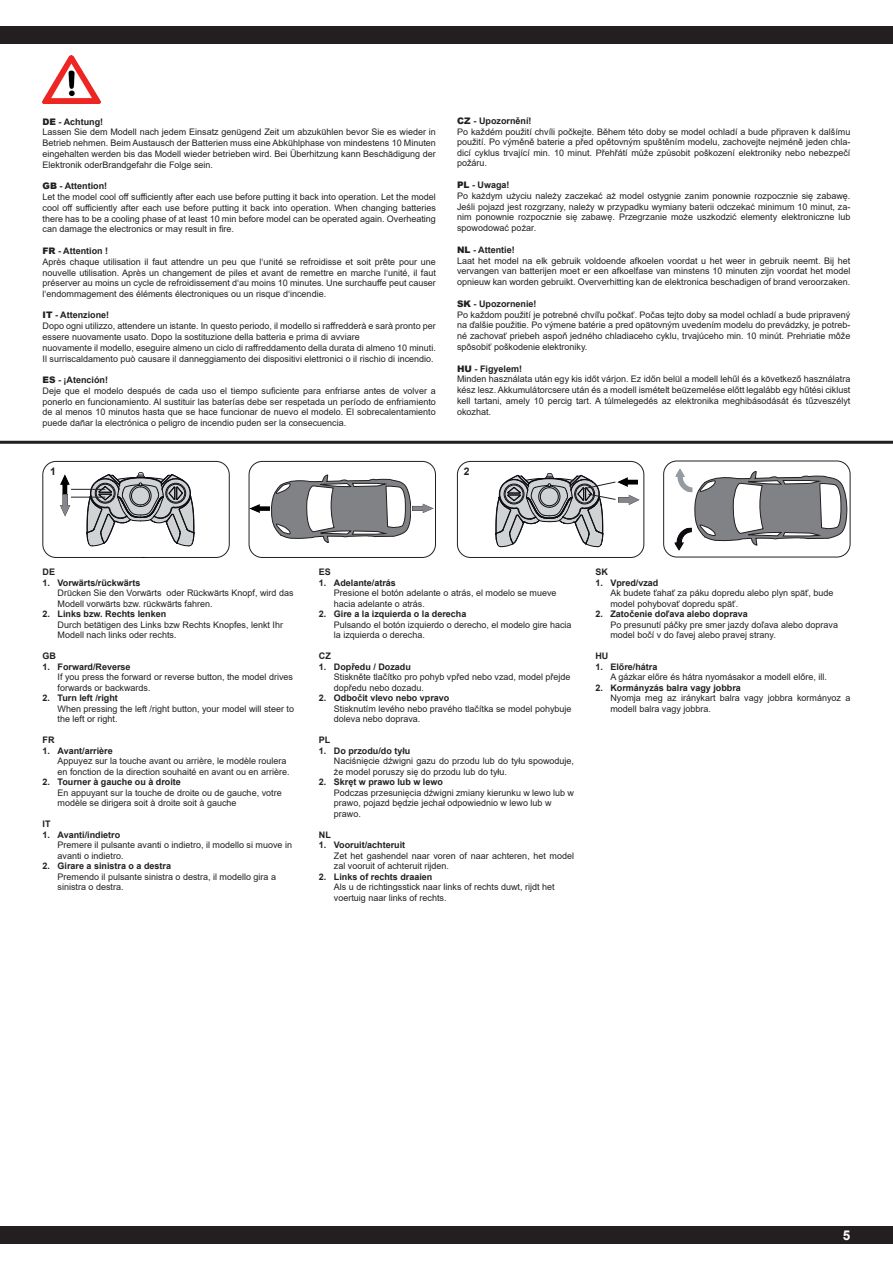
<style>
.page{position:relative;width:893px;height:1263px;background:#fff}
.page>*{position:absolute;margin:0;border:0;box-sizing:border-box;transform-origin:0 0}
.t1{font:700 13.5px "Arial";color:#fff}
.t2{font:700 10.35px "Arial";color:#231f20}
.t3{font:9px/10.8px "Arial";color:#231f20}
.t4{font:700 9px "Arial";color:#231f20}
.s1{font-weight:900}
.s2{font-weight:700}
</style>
<div class="page">
<div style="left:0;top:1227px;width:893px;height:17px;background:#231f20"></div>
<div style="left:0;top:26px;width:893px;height:17px;background:#231f20"></div>
<img style="left:43px;top:55px;width:58px;height:49px">
<hr style="left:0;top:441px;width:893px;height:3px;background:#231f20">
<div style="left:457px;top:461px;width:187px;height:97px;border:1px solid #231f20;border-radius:13px"></div>
<div style="left:43px;top:461px;width:187px;height:97px;border:1px solid #231f20;border-radius:13px"></div>
<svg style="left:271px;top:475px;width:140px;height:68px"></svg>
<div style="left:249px;top:461px;width:187px;height:97px;border:1px solid #231f20;border-radius:13px"></div>
<svg style="left:695px;top:471px;width:152px;height:74px"></svg>
<div style="left:663px;top:461px;width:187px;height:96px;border:1px solid #231f20;border-radius:13px"></div>
<img style="left:250px;top:503px;width:19px;height:11px">
<img style="left:674px;top:527px;width:18px;height:24px">
<img style="left:675px;top:469px;width:18px;height:23px">
<img style="left:412px;top:503px;width:22px;height:10px">
<img style="left:618px;top:477px;width:19px;height:10px">
<img style="left:619px;top:495px;width:21px;height:10px">
<svg style="left:495px;top:473px;width:121px;height:74px"></svg>
<svg style="left:87px;top:472px;width:108px;height:74px"></svg>
<img style="left:60px;top:475px;width:11px;height:41px">
<hr style="left:71px;top:489px;width:34px;height:1px;background:#231f20">
<hr style="left:71px;top:497px;width:34px;height:1px;background:#231f20">
<p class="t3" style="left:43px;top:116px;width:395px"><span class="s1">DE</span> <span class="s2">- Achtung!<br></span>Lassen Sie dem Modell nach jedem Einsatz genügend Zeit um abzukühlen bevor Sie es wieder in Betrieb nehmen. Beim Austausch der Batterien muss eine Abkühlphase von mindestens 10 Minuten eingehalten werden bis das Modell wieder betrieben wird. Bei Überhitzung kann Beschädigung der Elektronik oderBrandgefahr die Folge sein.</p>
<p class="t3" style="left:43px;top:180px;width:395px"><span class="s1">GB</span> <span class="s2">- Attention!<br></span>Let the model cool off sufficiently after each use before putting it back into operation. Let the model cool off sufficiently after each use before putting it back into operation. When changing batteries there has to be a cooling phase of at least 10 min before model can be operated again. Overheating can damage the electronics or may result in fire.</p>
<p class="t3" style="left:43px;top:245px;width:395px"><span class="s1">FR</span> <span class="s2">- Attention !<br></span>Après chaque utilisation il faut attendre un peu que l‘unité se refroidisse et soit prête pour une nouvelle utilisation. Après un changement de piles et avant de remettre en marche l‘unité, il faut préserver au moins un cycle de refroidissement d‘au moins 10 minutes. Une surchauffe peut causer l‘endommagement des éléments électroniques ou un risque d‘incendie.</p>
<p class="t3" style="left:43px;top:310px;width:395px"><span class="s1">IT</span> <span class="s2">- Attenzione!<br></span>Dopo ogni utilizzo, attendere un istante. In questo periodo, il modello si raffredderà e sarà pronto per essere nuovamente usato. Dopo la sostituzione della batteria e prima di avviare<br>nuovamente il modello, eseguire almeno un ciclo di raffreddamento della durata di almeno 10 minuti.<br>Il surriscaldamento può causare il danneggiamento dei dispositivi elettronici o il rischio di incendio.</p>
<p class="t3" style="left:43px;top:374px;width:395px"><span class="s1">ES</span> <span class="s2">- ¡Atención!<br></span>Deje que el modelo después de cada uso el tiempo suficiente para enfriarse antes de volver a ponerlo en funcionamiento. Al sustituir las baterías debe ser respetada un período de enfriamiento de al menos 10 minutos hasta que se hace funcionar de nuevo el modelo. El sobrecalentamiento puede dañar la electrónica o peligro de incendio puden ser la consecuencia.</p>
<p class="t3" style="left:457px;top:116px;width:395px"><span class="s1">CZ</span> <span class="s2">- Upozornění!<br></span>Po každém použití chvíli počkejte. Během této doby se model ochladí a bude připraven k dalšímu použití. Po výměně baterie a před opětovným spuštěním modelu, zachovejte nejméně jeden chla&shy;dicí cyklus trvající min. 10 minut. Přehřátí může způsobit poškození elektroniky nebo nebezpečí požáru.</p>
<p class="t3" style="left:457px;top:179px;width:395px"><span class="s1">PL</span> <span class="s2">- Uwaga!<br></span>Po każdym użyciu należy zaczekać aż model ostygnie zanim ponownie rozpocznie się zabawę.<br>Jeśli pojazd jest rozgrzany, należy w przypadku wymiany baterii odczekać minimum 10 minut, za&shy;nim ponownie rozpocznie się zabawę. Przegrzanie może uszkodzić elementy elektroniczne lub spowodować pożar.</p>
<p class="t3" style="left:457px;top:244px;width:395px"><span class="s1">NL</span> <span class="s2">- Attentie!<br></span>Laat het model na elk gebruik voldoende afkoelen voordat u het weer in gebruik neemt. Bij het vervangen van batterijen moet er een afkoelfase van minstens 10 minuten zijn voordat het model opnieuw kan worden gebruikt. Oververhitting kan de elektronica beschadigen of brand veroorzaken.</p>
<p class="t3" style="left:457px;top:298px;width:395px"><span class="s1">SK</span> <span class="s2">- Upozornenie!<br></span>Po každom použití je potrebné chvíľu počkať. Počas tejto doby sa model ochladí a bude pripravený na ďalšie použitie. Po výmene batérie a pred opätovným uvedením modelu do prevádzky, je potreb&shy;né zachovať priebeh aspoň jedného chladiaceho cyklu, trvajúceho min. 10 minút. Prehriatie môže spôsobiť poškodenie elektroniky.</p>
<p class="t3" style="left:457px;top:363px;width:395px"><span class="s1">HU</span> <span class="s2">- Figyelem!<br></span>Minden használata után egy kis időt várjon. Ez időn belül a modell lehűl és a következő használatra kész lesz. Akkumulátorcsere után és a modell ismételt beüzemelése előtt legalább egy hűtési ciklust kell tartani, amely 10 percig tart. A túlmelegedés az elektronika meghibásodását és tűzveszélyt okozhat.</p>
<p class="t2" style="left:50px;top:464px;width:7px">1</p>
<p class="t2" style="left:464px;top:464px;width:7px">2</p>
<p class="t4" style="left:43px;top:566px;width:14px">DE</p>
<p class="t4" style="left:43px;top:576px;width:99px">1. Vorwärts/rückwärts</p>
<p class="t3" style="left:58px;top:588px;width:238px">Drücken Sie den Vorwärts oder Rückwärts Knopf, wird das<br>Modell vorwärts bzw. rückwärts fahren.</p>
<p class="t4" style="left:43px;top:608px;width:125px">2. Links bzw. Rechts lenken</p>
<p class="t3" style="left:58px;top:619px;width:227px">Durch betätigen des Links bzw Rechts Knopfes, lenkt Ihr<br>Modell nach links oder rechts.</p>
<p class="t4" style="left:43px;top:650px;width:15px">GB</p>
<p class="t4" style="left:43px;top:660px;width:90px">1. Forward/Reverse</p>
<p class="t3" style="left:58px;top:672px;width:237px">If you press the forward or reverse button, the model drives forwards or backwards.</p>
<p class="t4" style="left:43px;top:692px;width:77px">2. Turn left /right</p>
<p class="t3" style="left:58px;top:703px;width:238px">When pressing the left /right button, your model will steer to the left or right.</p>
<p class="t4" style="left:43px;top:734px;width:13px">FR</p>
<p class="t4" style="left:43px;top:744px;width:72px">1. Avant/arrière</p>
<p class="t3" style="left:58px;top:756px;width:234px">Appuyez sur la touche avant ou arrière, le modèle roulera en fonction de la direction souhaité en avant ou en arrière.</p>
<p class="t4" style="left:43px;top:776px;width:140px">2. Tourner à gauche ou à droite</p>
<p class="t3" style="left:58px;top:787px;width:226px">En appuyant sur la touche de droite ou de gauche, votre modèle se dirigera soit à droite soit à gauche</p>
<p class="t4" style="left:43px;top:818px;width:10px">IT</p>
<p class="t4" style="left:43px;top:828px;width:79px">1. Avanti/indietro</p>
<p class="t3" style="left:58px;top:840px;width:236px">Premere il pulsante avanti o indietro, il modello si muove in avanti o indietro.</p>
<p class="t4" style="left:43px;top:860px;width:130px">2. Girare a sinistra o a destra</p>
<p class="t3" style="left:58px;top:871px;width:220px">Premendo il pulsante sinistra o destra, il modello gira a sinistra o destra.</p>
<p class="t4" style="left:319px;top:566px;width:14px">ES</p>
<p class="t4" style="left:319px;top:576px;width:79px">1. Adelante/atrás</p>
<p class="t3" style="left:334px;top:588px;width:224px">Presione el botón adelante o atrás, el modelo se mueve hacia adelante o atrás.</p>
<p class="t4" style="left:319px;top:608px;width:149px">2. Gire a la izquierda o la derecha</p>
<p class="t3" style="left:334px;top:619px;width:239px">Pulsando el botón izquierdo o derecho, el modelo gire hacia la izquierda o derecha.</p>
<p class="t4" style="left:319px;top:650px;width:13px">CZ</p>
<p class="t4" style="left:319px;top:660px;width:94px">1. Dopředu / Dozadu</p>
<p class="t3" style="left:334px;top:672px;width:238px">Stiskněte tlačítko pro pohyb vpřed nebo vzad, model přejde dopředu nebo dozadu.</p>
<p class="t4" style="left:319px;top:692px;width:132px">2. Odbočit vlevo nebo vpravo</p>
<p class="t3" style="left:334px;top:703px;width:239px">Stisknutím levého nebo pravého tlačítka se model pohybuje doleva nebo doprava.</p>
<p class="t4" style="left:319px;top:734px;width:13px">PL</p>
<p class="t4" style="left:319px;top:744px;width:93px">1. Do przodu/do tyłu</p>
<p class="t3" style="left:334px;top:756px;width:242px">Naciśnięcie dźwigni gazu do przodu lub do tyłu spowoduje, że model poruszy się do przodu lub do tyłu.</p>
<p class="t4" style="left:319px;top:776px;width:126px">2. Skręt w prawo lub w lewo</p>
<p class="t3" style="left:334px;top:787px;width:242px">Podczas przesunięcia dźwigni zmiany kierunku w lewo lub w prawo, pojazd będzie jechał odpowiednio w lewo lub w prawo.</p>
<p class="t4" style="left:319px;top:828px;width:13px">NL</p>
<p class="t4" style="left:319px;top:839px;width:88px">1. Vooruit/achteruit</p>
<p class="t3" style="left:334px;top:850px;width:242px">Zet het gashendel naar voren of naar achteren, het model zal vooruit of achteruit rijden.</p>
<p class="t4" style="left:319px;top:870px;width:115px">2. Links of rechts draaien</p>
<p class="t3" style="left:334px;top:882px;width:222px">Als u de richtingsstick naar links of rechts duwt, rijdt het voertuig naar links of rechts.</p>
<p class="t4" style="left:595px;top:566px;width:14px">SK</p>
<p class="t4" style="left:595px;top:576px;width:65px">1. Vpred/vzad</p>
<p class="t3" style="left:610px;top:588px;width:225px">Ak budete ťahať za páku dopredu alebo plyn späť, bude model pohybovať dopredu späť.</p>
<p class="t4" style="left:595px;top:608px;width:154px">2. Zatočenie doľava alebo doprava</p>
<p class="t3" style="left:610px;top:619px;width:229px">Po presunutí páčky pre smer jazdy doľava alebo doprava model bočí v do ľavej alebo pravej strany.</p>
<p class="t4" style="left:595px;top:650px;width:14px">HU</p>
<p class="t4" style="left:595px;top:660px;width:64px">1. Előre/hátra</p>
<p class="t3" style="left:610px;top:672px;width:218px">A gázkar előre és hátra nyomásakor a modell előre, ill.</p>
<p class="t4" style="left:595px;top:681px;width:147px">2. Kormányzás balra vagy jobbra</p>
<p class="t3" style="left:610px;top:693px;width:242px">Nyomja meg az iránykart balra vagy jobbra kormányoz a modell balra vagy jobbra.</p>
<h1 class="t1" style="left:843px;top:1226px;width:9px">5</h1>
</div>
